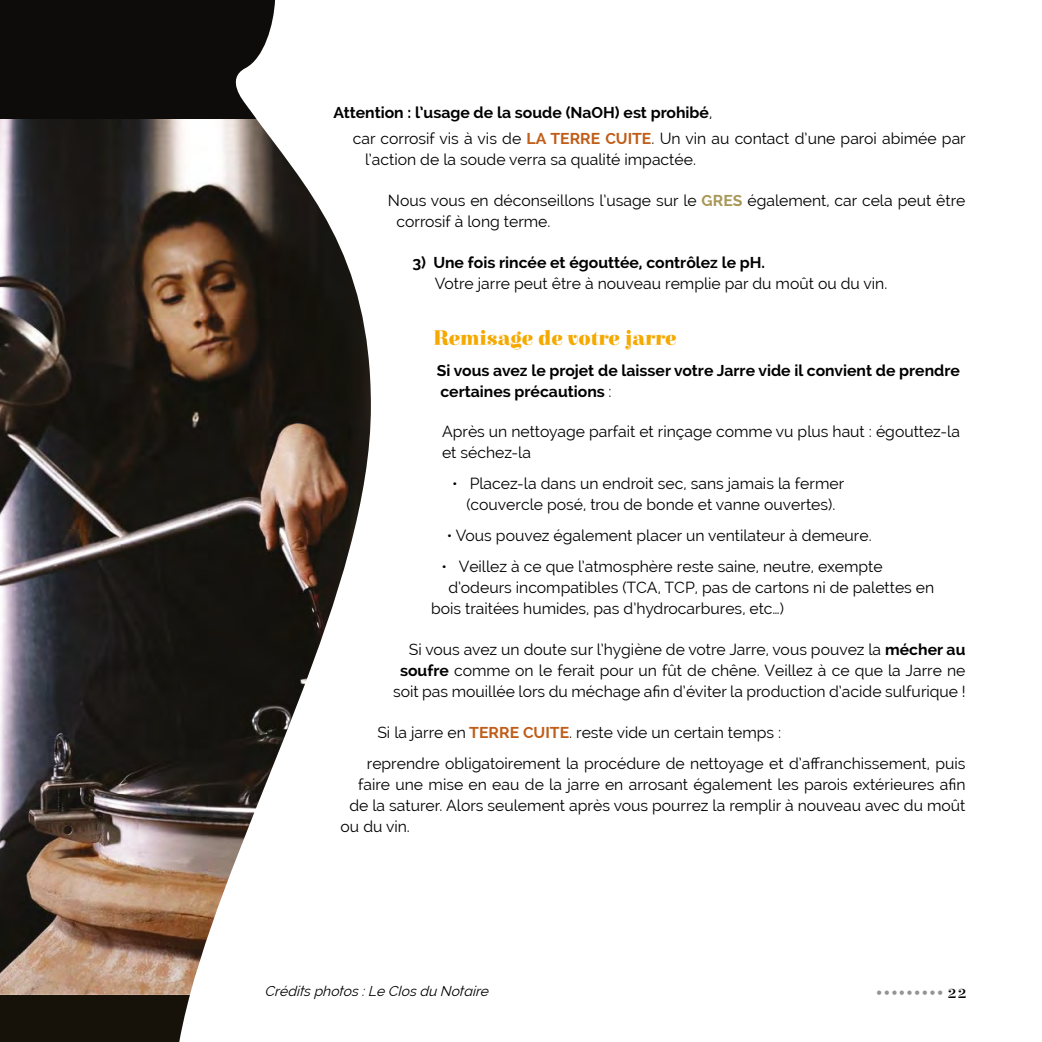
<style>
.page{position:relative;width:1042px;height:1042px;background:#fff}
.page>*{position:absolute;margin:0;border:0;box-sizing:border-box;transform-origin:0 0}
.t1{font:900 21px "Elsie";color:#f5a900}
.t2{font:15.75px/21px "Raleway";color:#000}
.t3{font:700 15.75px/21px "Raleway";color:#000}
.t4{font:italic 14px "Raleway";color:#000}
.t5{font:14px "Elsie";color:#949494}
.s1{font-weight:700}
.s2{font-weight:700;color:#c05d18}
.s3{font-weight:700;color:#a89757}
.s4{font-weight:400}
.s5{font-size:19.25px;color:#000}
</style>
<div class="page">
<img style="left:0;top:119px;width:371px;height:876px">
<div style="left:0;top:995px;width:190px;height:47px;background:#161209"></div>
<svg style="left:0;top:0;width:275px;height:119px;background:#1d1c1a"></svg>
<p class="t2" style="left:353px;top:100px;width:614px;line-height:25.9px;text-indent:-19px"><span class="s1">Attention : l’usage de la soude (NaOH) est prohibé</span>,<br>car corrosif vis à vis de <span class="s2">LA TERRE CUITE</span>. Un vin au contact d’une paroi abimée par</p>
<p class="t2" style="left:365px;top:149px;width:332px">l’action de la soude verra sa qualité impactée.</p>
<p class="t2" style="left:396px;top:190px;width:570px;text-indent:-9px">Nous vous en déconseillons l’usage sur le <span class="s3">GRES</span> également, car cela peut être corrosif à long terme.</p>
<p class="t3" style="left:412px;top:252px;width:354px">3) Une fois rincée et égouttée, contrôlez le pH.</p>
<p class="t2" style="left:435px;top:273px;width:454px">Votre jarre peut être à nouveau remplie par du moût ou du vin.</p>
<h1 class="t1" style="left:433px;top:326px;width:245px">Remisage de votre jarre</h1>
<p class="t3" style="left:437px;top:360px;width:525px">Si vous avez le projet de laisser votre Jarre vide il convient de prendre certaines précautions <span class="s4">:</span></p>
<p class="t2" style="left:442px;top:421px;width:519px">Après un nettoyage parfait et rinçage comme vu plus haut : égouttez-la et séchez-la</p>
<p class="t2" style="left:452px;top:473px;width:394px;text-align:center">• Placez-la dans un endroit sec, sans jamais la fermer (couvercle posé, trou de bonde et vanne ouvertes).</p>
<p class="t2" style="left:447px;top:525px;width:426px">• Vous pouvez également placer un ventilateur à demeure.</p>
<p class="t2" style="left:441px;top:556px;width:443px">• Veillez à ce que l’atmosphère reste saine, neutre, exempte</p>
<p class="t2" style="left:448px;top:577px;width:487px">d’odeurs incompatibles (TCA, TCP, pas de cartons ni de palettes en</p>
<p class="t2" style="left:431px;top:598px;width:354px">bois traitées humides, pas d’hydrocarbures, etc…)</p>
<p class="t2" style="left:393px;top:639px;width:574px;text-align:right">Si vous avez un doute sur l’hygiène de votre Jarre, vous pouvez la <span class="s1">mécher au soufre</span> comme on le ferait pour un fût de chêne. Veillez à ce que la Jarre ne soit pas mouillée lors du méchage afin d’éviter la production d’acide sulfurique !</p>
<p class="t2" style="left:367px;top:717px;width:600px;line-height:31px;text-indent:11px">Si la jarre en <span class="s2">TERRE CUITE</span>. reste vide un certain temps :<br>reprendre obligatoirement la procédure de nettoyage et d’affranchissement, puis</p>
<p class="t2" style="left:358px;top:774px;width:609px">faire une mise en eau de la jarre en arrosant également les parois extérieures afin</p>
<p class="t2" style="left:349px;top:795px;width:618px">de la saturer. Alors seulement après vous pourrez la remplir à nouveau avec du moût</p>
<p class="t2" style="left:340px;top:816px;width:71px">ou du vin.</p>
<p class="t4" style="left:265px;top:982px;width:229px">Créditsphotos:Le Closdu Notaire</p>
<p class="t5" style="left:875px;top:986px;width:93px">••••••••• <span class="s5">22</span></p>
</div>
